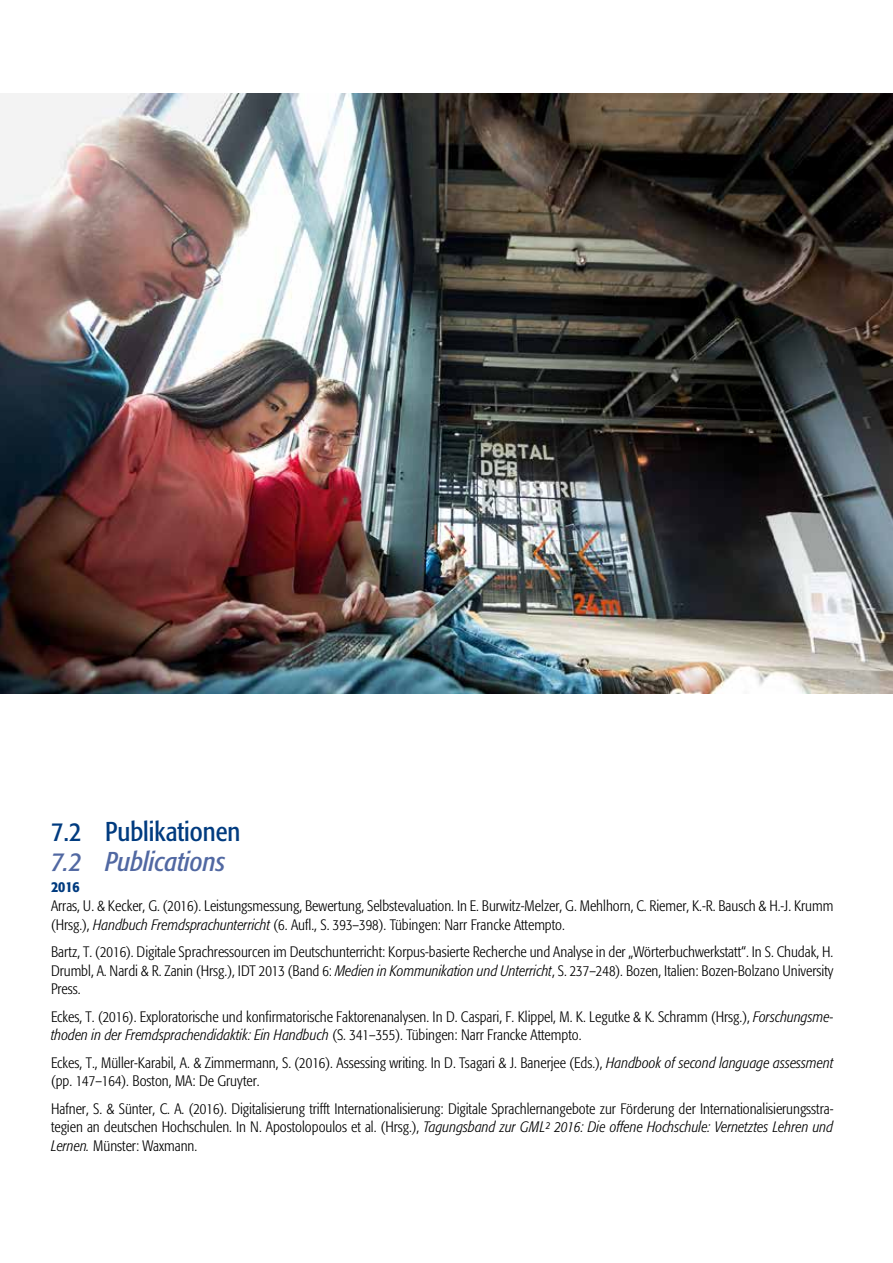
<style>
.page{position:relative;width:893px;height:1263px;background:#fff}
.page>*{position:absolute;margin:0;border:0;box-sizing:border-box;transform-origin:0 0}
.t1{font:condensed 27px "Formata Pro";color:#003b7f}
.t2{font:italic condensed 27px "Formata Pro";color:#5168a2}
.t3{font:300 condensed 15px/18.8px "Formata Pro";color:#000}
.t4{font:500 condensed 15px "Formata Pro";color:#003b7f}
.s1{font-style:italic}
</style>
<div class="page">
<img style="left:0;top:94px;width:893px;height:599px">
<h1 class="t1" style="left:51px;top:814px;width:191px">7.2 Publikationen</h1>
<h1 class="t2" style="left:51px;top:844px;width:176px">7.2 Publications</h1>
<p class="t4" style="left:51px;top:877px;width:30px">2016</p>
<p class="t3" style="left:51px;top:896px;width:784px">Arras, U. &amp; Kecker, G. (2016). Leistungsmessung, Bewertung, Selbstevaluation. In E. Burwitz-Melzer, G. Mehlhorn, C. Riemer, K.-R. Bausch &amp; H.-J. Krumm (Hrsg.), <span class="s1">Handbuch Fremdsprachunterricht</span> (6. Aufl., S. 393–398). Tübingen: Narr Francke Attempto.</p>
<p class="t3" style="left:51px;top:942px;width:784px;text-align:justify">Bartz, T. (2016). Digitale Sprachressourcen im Deutschunterricht: Korpus-basierte Recherche und Analyse in der „Wörterbuchwerkstatt“. In S. Chudak, H.<br>Drumbl, A. Nardi &amp; R. Zanin (Hrsg.), IDT 2013 (Band 6: <span class="s1">Medien in Kommunikation und Unterricht</span>, S. 237–248). Bozen, Italien: Bozen-Bolzano University Press.</p>
<p class="t3" style="left:51px;top:1007px;width:784px">Eckes, T. (2016). Exploratorische und konfirmatorische Faktorenanalysen. In D. Caspari, F. Klippel, M. K. Legutke &amp; K. Schramm (Hrsg.), <span class="s1">Forschungsme&shy;thoden in der Fremdsprachendidaktik: Ein Handbuch</span> (S. 341–355). Tübingen: Narr Francke Attempto.</p>
<p class="t3" style="left:51px;top:1053px;width:784px">Eckes, T., Müller-Karabil, A. &amp; Zimmermann, S. (2016). Assessing writing. In D. Tsagari &amp; J. Banerjee (Eds.), <span class="s1">Handbook of second language assessment </span>(pp. 147–164). Boston, MA: De Gruyter.</p>
<p class="t3" style="left:51px;top:1099px;width:784px;text-align:justify">Hafner, S. &amp; Sünter, C. A. (2016). Digitalisierung trifft Internationalisierung: Digitale Sprachlernangebote zur Förderung der Internationalisierungsstra&shy;tegien an deutschen Hochschulen. In N. Apostolopoulos et al. (Hrsg.), <span class="s1">Tagungsband zur GML² 2016: Die offene Hochschule: Vernetztes Lehren und Lernen.</span> Münster: Waxmann.</p>
</div>
